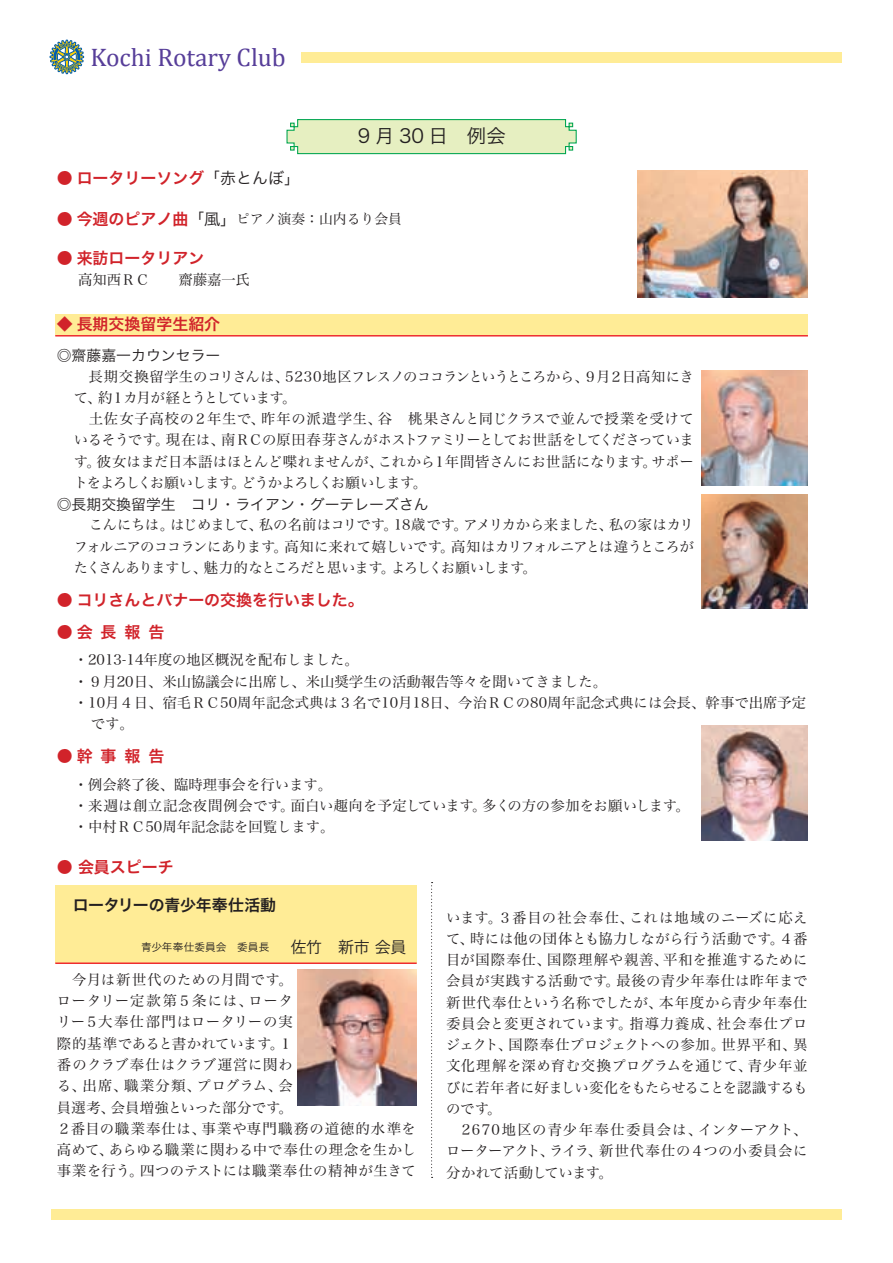
<style>
.page{position:relative;width:893px;height:1263px;background:#fff}
.page>*{position:absolute;margin:0;border:0;box-sizing:border-box;transform-origin:0 0}
.t1{font:25.5px "Cambria";color:#573e99}
.t2{font:19.2px "Hira Kaku Pro W3";color:#231f20}
.t3{font:15.9px "Hira Kaku Pro W6";color:#d1232a}
.t4{font:15.9px "Hira Kaku Pro W6";letter-spacing:-.015em;color:#231f20}
.t5{font:14.85px "Hira Kaku Pro W3";color:#231f20}
.t6{font:14.4px/21.3px "Hira Min Pro W3";letter-spacing:.005em;color:#231f20;text-align:justify}
.t7{font:14.4px/21.3px "Hira Min Pro W3";letter-spacing:.025em;color:#231f20}
.t8{font:14.4px/21.3px "Hira Min Pro W3";letter-spacing:-.03em;color:#231f20}
.t9{font:14.4px/21.3px "Hira Min Pro W3";letter-spacing:.035em;color:#231f20}
.t10{font:13.8px "Hira Min Pro W3";color:#231f20}
.t11{font:10.65px "Hira Kaku Pro W3";letter-spacing:.01em;color:#231f20}
.s1{font-family:"Hira Kaku Pro W3";color:#231f20}
.s2{font-family:"Hira Kaku Pro W6";font-size:15.9px;color:#d1232a}
.s3{font-family:"Hira Kaku Pro W3";font-size:15.9px}
.s4{font-size:15.9px}
</style>
<div class="page">
<svg style="left:50px;top:39px;width:34px;height:36px"></svg>
<div style="left:51px;top:1209px;width:791px;height:10px;background:#ffec96"></div>
<div style="left:302px;top:52px;width:540px;height:11px;background:#ffec96"></div>
<div style="left:55px;top:314px;width:753px;height:22px;background:#ffec96"></div>
<hr style="left:55px;top:335px;width:753px;height:1px;background:#ee2d30">
<img style="left:638px;top:170px;width:170px;height:128px">
<img style="left:702px;top:371px;width:106px;height:115px">
<img style="left:702px;top:494px;width:106px;height:115px">
<img style="left:702px;top:725px;width:106px;height:115px">
<svg style="left:286px;top:119px;width:291px;height:36px;background:#d6eabc"></svg>
<div style="left:55px;top:885px;width:362px;height:78px;background:#ffec96"></div>
<hr style="left:55px;top:962px;width:362px;height:2px;background:#ee2d30">
<img style="left:298px;top:969px;width:119px;height:137px">
<svg style="left:431px;top:882px;width:2px;height:296px"></svg>
<h1 class="t1" style="left:91px;top:42px;width:197px">Kochi Rotary Club</h1>
<h2 class="t2" style="left:358px;top:118px;width:149px">9 月 30 日　例会</h2>
<p class="t3" style="left:57px;top:164px;width:245px">● ロータリーソング<span class="s1">「赤とんぼ」</span></p>
<p class="t10" style="left:57px;top:207px;width:347px"><span class="s2">● 今週のピアノ曲</span><span class="s3">「風」</span>ピアノ演奏：山内るり会員</p>
<p class="t3" style="left:57px;top:243px;width:149px">● 来訪ロータリアン</p>
<p class="t6" style="left:78px;top:267px;width:174px">高知西ＲＣ　　齋藤嘉一氏</p>
<p class="t3" style="left:57px;top:309px;width:165px">◆ 長期交換留学生紹介</p>
<p class="t5" style="left:57px;top:342px;width:165px">◎齋藤嘉一カウンセラー</p>
<p class="t8" style="left:74px;top:364px;width:621px">　長期交換留学生のコリさんは、5230地区フレスノのココランというところから、９月２日高知にきて、約１カ月が経とうとしています。<br>　土佐女子高校の２年生で、昨年の派遣学生、谷　桃果さんと同じクラスで並んで授業を受けているそうです。現在は、南ＲＣの原田春芽さんがホストファミリーとしてお世話をしてくださっています。彼女はまだ日本語はほとんど喋れませんが、これから１年間皆さんにお世話になります。サポートをよろしくお願いします。どうかよろしくお願いします。</p>
<p class="t5" style="left:57px;top:491px;width:374px">◎長期交換留学生　コリ・ライアン・グーテレーズさん</p>
<p class="t6" style="left:74px;top:513px;width:621px">　こんにちは。はじめまして、私の名前はコリです。18歳です。アメリカから来ました、私の家はカリフォルニアのココランにあります。高知に来れて嬉しいです。高知はカリフォルニアとは違うところがたくさんありますし、魅力的なところだと思います。よろしくお願いします。</p>
<p class="t3" style="left:57px;top:586px;width:308px">● コリさんとバナーの交換を行いました。</p>
<p class="t3" style="left:57px;top:618px;width:109px">●会長報告</p>
<p class="t6" style="left:74px;top:648px;width:286px">・2013-14年度の地区概況を配布しました。</p>
<p class="t6" style="left:74px;top:669px;width:535px">・９月20日、米山協議会に出席し、米山奨学生の活動報告等々を聞いてきました。</p>
<p class="t6" style="left:74px;top:690px;width:734px">・10月４日、宿毛ＲＣ50周年記念式典は３名で10月18日、今治ＲＣの80周年記念式典には会長、幹事で出席予定</p>
<p class="t6" style="left:91px;top:712px;width:45px">です。</p>
<p class="t3" style="left:57px;top:742px;width:109px">●幹事報告</p>
<p class="t6" style="left:74px;top:772px;width:617px;text-align:left">・例会終了後、臨時理事会を行います。<br>・来週は創立記念夜間例会です。面白い趣向を予定しています。多くの方の参加をお願いします。・中村ＲＣ50周年記念誌を回覧します。</p>
<p class="t3" style="left:57px;top:853px;width:118px">● 会員スピーチ</p>
<p class="t4" style="left:57px;top:890px;width:221px">　ロータリーの青少年奉仕活動</p>
<p class="t11" style="left:141px;top:938px;width:267px">青少年奉仕委員会　委員長　　<span class="s4">佐竹　新市 会員</span></p>
<p class="t9" style="left:57px;top:967px;width:361px">　今月は新世代のための月間です。<br>ロータリー定款第５条には、ロータ<br>リー５大奉仕部門はロータリーの実<br>際的基準であると書かれています。１<br>番のクラブ奉仕はクラブ運営に関わ<br>る、出席、職業分類、プログラム、会<br>員選考、会員増強といった部分です。<br>２番目の職業奉仕は、事業や専門職務の道徳的水準を高めて、あらゆる職業に関わる中で奉仕の理念を生かし事業を行う。四つのテストには職業奉仕の精神が生きて</p>
<p class="t7" style="left:446px;top:905px;width:363px">います。３番目の社会奉仕、これは地域のニーズに応えて、時には他の団体とも協力しながら行う活動です。４番目が国際奉仕、国際理解や親善、平和を推進するために会員が実践する活動です。最後の青少年奉仕は昨年まで新世代奉仕という名称でしたが、本年度から青少年奉仕委員会と変更されています。指導力養成、社会奉仕プロジェクト、国際奉仕プロジェクトへの参加。世界平和、異文化理解を深め育む交換プログラムを通じて、青少年並びに若年者に好ましい変化をもたらせることを認識するものです。<br>　2670地区の青少年奉仕委員会は、インターアクト、ローターアクト、ライラ、新世代奉仕の４つの小委員会に分かれて活動しています。</p>
</div>
